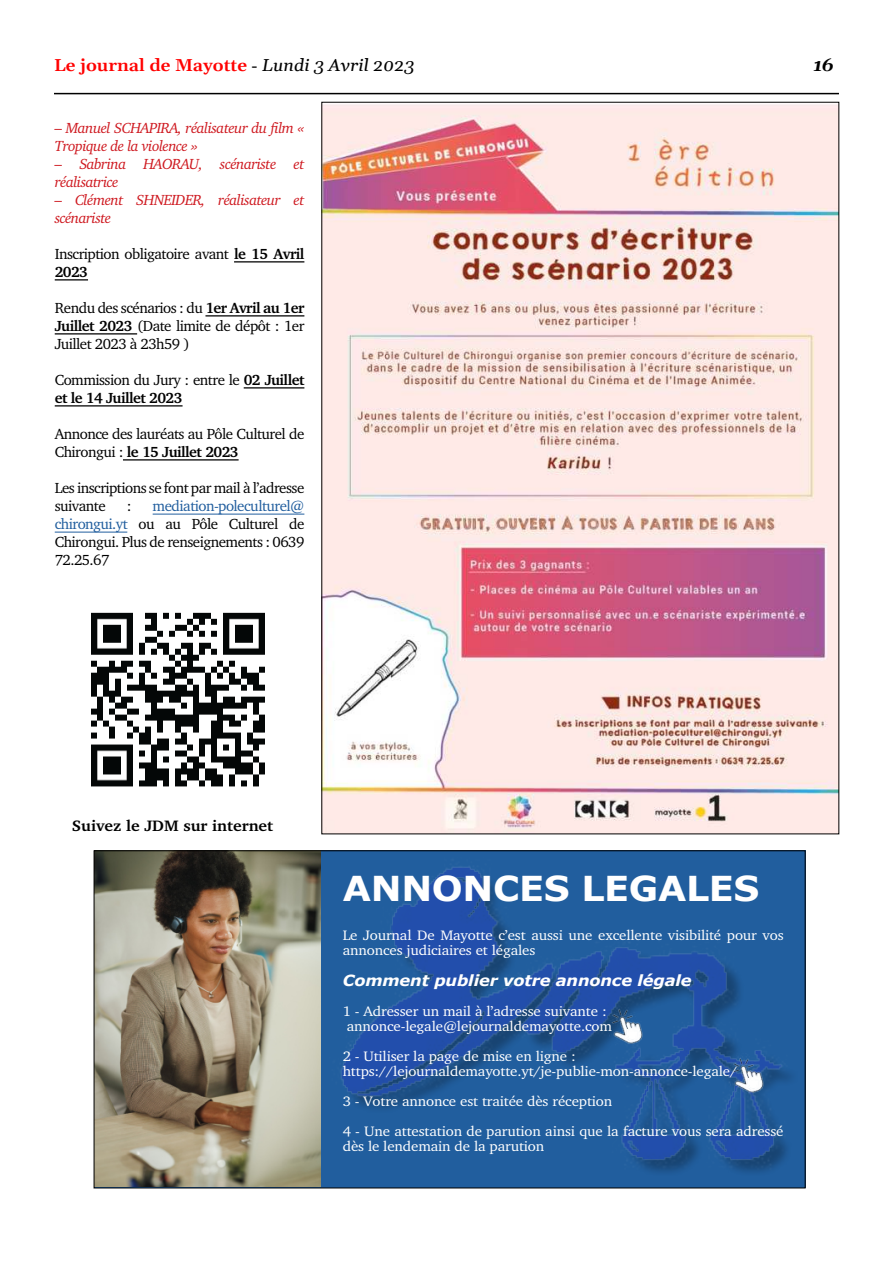
<style>
.page{position:relative;width:893px;height:1263px;background:#fff}
.page>*{position:absolute;margin:0;border:0;box-sizing:border-box;transform-origin:0 0}
.t1{font:700 34.35px "Verdana";letter-spacing:-.01em;color:#fff;scale:1.06 1}
.t2{font:600 16.95px "Gelasio";color:#f00;scale:1.06 1}
.t3{font:italic 700 16.95px "Gelasio";color:#000;scale:1.06 1}
.t4{font:700 15.45px "Charter";color:#000;scale:1.06 1}
.t5{font:italic 700 15.3px "Verdana";letter-spacing:-.01em;color:#fff;scale:1.06 1}
.t6{font:15px/18px "Charter";letter-spacing:-.035em;color:#000}
.t7{font:italic 15px/18px "Charter";letter-spacing:-.035em;color:#ce171e}
.t8{font:700 15px/18px "Charter";letter-spacing:-.035em;color:#000}
.t9{font:14.1px/15px "Charter";letter-spacing:-.01em;color:#fff;scale:1.06 1}
.s1{font-family:"Times New Roman";font-weight:400;color:#000}
.s2{font-weight:400;font-style:italic;color:#000}
.s3{font-weight:700}
.s4{font-weight:400}
.s5{color:#215e9e}
</style>
<div class="page">
<hr style="left:54px;top:93px;width:785px;height:1px;background:#000">
<img style="left:324px;top:104px;width:513px;height:728px">
<hr style="left:234px;top:261px;width:70px;height:1px;background:#000">
<hr style="left:55px;top:279px;width:33px;height:1px;background:#000">
<hr style="left:205px;top:315px;width:99px;height:1px;background:#000">
<hr style="left:55px;top:333px;width:82px;height:1px;background:#000">
<hr style="left:244px;top:387px;width:60px;height:1px;background:#000">
<hr style="left:55px;top:405px;width:128px;height:1px;background:#000">
<hr style="left:123px;top:459px;width:116px;height:1px;background:#000">
<hr style="left:153px;top:514px;width:151px;height:1px;background:#215e9e">
<hr style="left:55px;top:532px;width:72px;height:1px;background:#215e9e">
<div style="left:94px;top:851px;width:711px;height:337px;background:#215e9e"></div>
<img style="left:96px;top:852px;width:224px;height:334px">
<img style="left:340px;top:866px;width:451px;height:306px">
<img style="left:730px;top:1053px;width:37px;height:42px">
<img style="left:609px;top:1004px;width:37px;height:42px">
<img style="left:91px;top:612px;width:174px;height:175px">
<p class="t2" style="left:54px;top:58px;width:341px">Le journal de Mayotte <span class="s1">-</span> <span class="s2">Lundi 3 Avril 2023</span></p>
<p class="t3" style="left:813px;top:58px;width:21px">16</p>
<p class="t7" style="left:55px;top:119px;width:251px">– Manuel SCHAPIRA, réalisateur du film «<br>Tropique de la violence »</p>
<p class="t7" style="left:55px;top:155px;width:251px">– Sabrina HAORAU, scénariste et réalisatrice</p>
<p class="t7" style="left:55px;top:191px;width:251px">– Clément SHNEIDER, réalisateur et scénariste</p>
<p class="t6" style="left:55px;top:245px;width:251px">Inscription obligatoire avant <span class="s3">le 15 Avril<br>2023</span></p>
<p class="t6" style="left:55px;top:299px;width:251px;text-align:justify">Rendu des scénarios : du <span class="s3">1er Avril au 1er Juillet 2023</span> (Date limite de dépôt : 1er Juillet 2023 à 23h59 )</p>
<p class="t8" style="left:55px;top:371px;width:251px"><span class="s4">Commission du Jury : entre le</span> 02 Juillet et le 14 Juillet 2023</p>
<p class="t6" style="left:55px;top:425px;width:251px">Annonce des lauréats au Pôle Culturel de<br>Chirongui : <span class="s3">le 15 Juillet 2023</span></p>
<p class="t6" style="left:55px;top:479px;width:251px">Les inscriptions se font par mail à l’adresse suivante</p>
<p class="t6" style="left:55px;top:497px;width:251px;text-align:justify;text-indent:98px"><span class="s5">mediation-poleculturel@ chirongui.yt</span> ou au Pôle Culturel de Chirongui. Plus de renseignements : 0639<br>72.25.67</p>
<p class="t6" style="left:127px;top:497px;width:6px">:</p>
<p class="t4" style="left:72px;top:816px;width:191px">Suivez le JDM sur internet</p>
<h1 class="t1" style="left:343px;top:869px;width:394px">ANNONCES LEGALES</h1>
<p class="t9" style="left:343px;top:928px;width:418px">Le Journal De Mayotte c’est aussi une excellente visibilité pour vos annonces judiciaires et légales</p>
<p class="t5" style="left:343px;top:974px;width:331px">Comment publier votre annonce légale</p>
<p class="t9" style="left:343px;top:1004px;width:256px">1 - Adresser un mail à l’adresse suivante : annonce-legale@lejournaldemayotte.com</p>
<p class="t9" style="left:343px;top:1048px;width:374px">2 - Utiliser la page de mise en ligne : https://lejournaldemayotte.yt/je-publie-mon-annonce-legale/</p>
<p class="t9" style="left:343px;top:1086px;width:417px;line-height:29.8px">3 - Votre annonce est traitée dès réception<br>4 - Une attestation de parution ainsi que la facture vous sera adressé</p>
<p class="t9" style="left:343px;top:1138px;width:192px">dès le lendemain de la parution</p>
</div>
